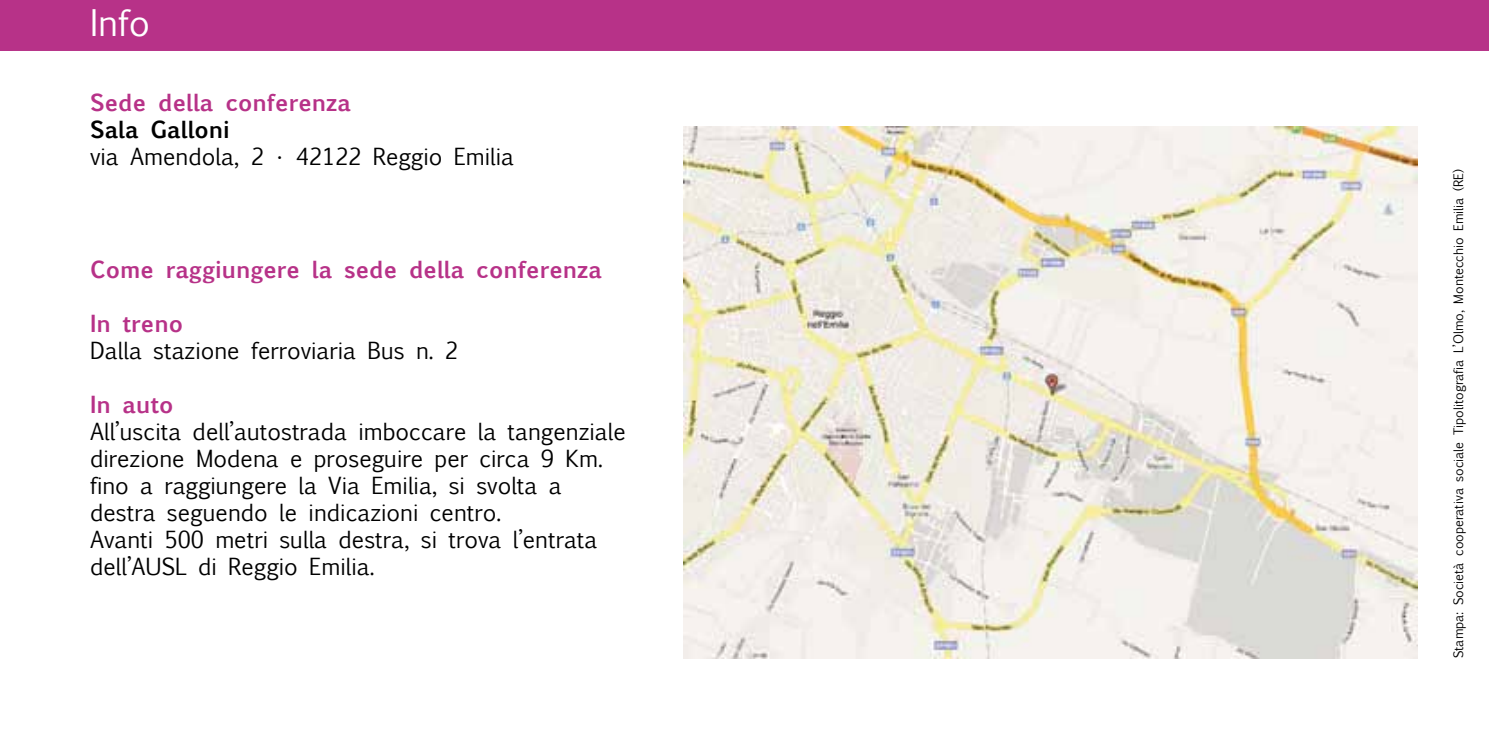
<style>
.page{position:relative;width:1489px;height:745px;background:#fff}
.page>*{position:absolute;margin:0;border:0;box-sizing:border-box;transform-origin:0 0}
.t1{font:35px "Euphemia UCAS";color:#fff}
.t2{font:22.5px/27px "Euphemia UCAS";color:#000}
.t3{font:700 22.5px "Euphemia UCAS";color:#b73288}
.t4{font:700 22.5px "Euphemia UCAS";color:#000}
.t5{font:12.5px "Euphemia UCAS";color:#000}
</style>
<div class="page">
<div style="left:0;top:0;width:1488px;height:51px;background:#b73288"></div>
<img style="left:683px;top:126px;width:734px;height:531px">
<h1 class="t1" style="left:90px;top:-2px;width:62px">Info</h1>
<p class="t3" style="left:90px;top:85px;width:262px">Sede della conferenza</p>
<p class="t4" style="left:90px;top:112px;width:141px">Sala Galloni</p>
<p class="t2" style="left:90px;top:143px;width:425px">via Amendola, 2 • 42122 Reggio Emilia</p>
<p class="t3" style="left:90px;top:252px;width:513px">Come raggiungere la sede della conferenza</p>
<p class="t3" style="left:90px;top:306px;width:94px">In treno</p>
<p class="t2" style="left:90px;top:337px;width:369px">Dalla stazione ferroviaria Bus n. 2</p>
<p class="t3" style="left:90px;top:387px;width:85px">In auto</p>
<p class="t2" style="left:90px;top:418px;width:537px">All’uscita dell’autostrada imboccare la tangenziale direzione Modena e proseguire per circa 9 Km. fino a raggiungere la Via Emilia, si svolta a destra seguendo le indicazioni centro.<br>Avanti 500 metri sulla destra, si trova l’entrata dell’AUSL di Reggio Emilia.</p>
<p class="t5" style="left:1449px;top:657px;width:490px;rotate:-90deg">Stampa: Società cooperativa sociale Tipolitografia L’Olmo, Montecchio Emilia (RE)</p>
</div>
